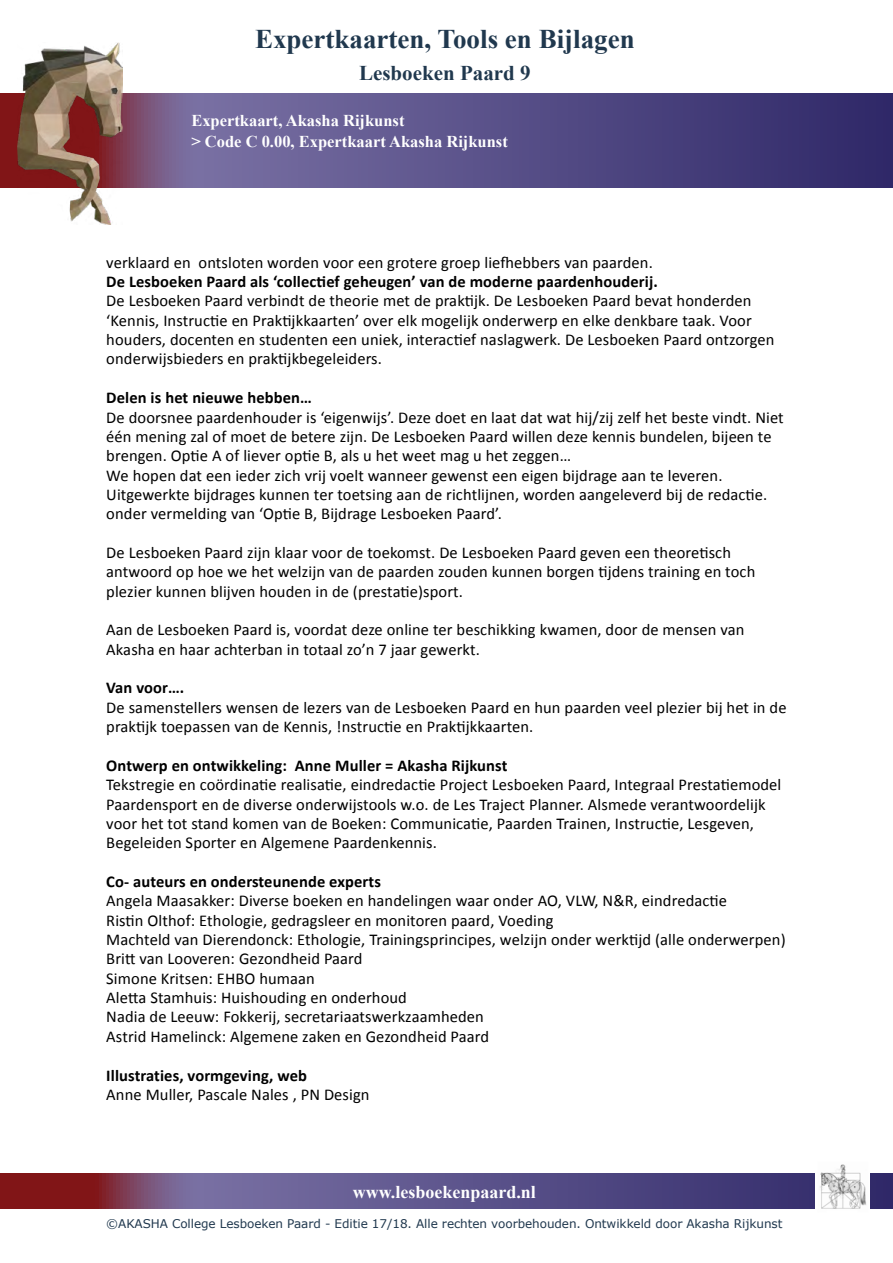
<style>
.page{position:relative;width:893px;height:1263px;background:#fff}
.page>*{position:absolute;margin:0;border:0;box-sizing:border-box;transform-origin:0 0}
.t1{font:700 27px "Times New Roman";color:#20384e}
.t2{font:700 21px "Times New Roman";color:#20384e}
.t3{font:700 18px "Times New Roman";color:#fff}
.basis_tekst{font:16.5px/19.4px "Calibri";letter-spacing:.005em;color:#000}
.basis_tekst_BOLD{font:700 16.5px "Calibri";letter-spacing:.005em;color:#000}
.sub_kop{font:700 16.5px "Times New Roman";color:#fff}
.basis_tekst-2{font:700 16.5px "Calibri";letter-spacing:.005em;color:#000}
.t4{font:12px "Verdana";letter-spacing:-.005em;color:#20384e}
</style>
<div class="page">
<svg style="left:0;top:1174px;width:893px;height:34px;background:#604877"></svg>
<svg style="left:0;top:94px;width:893px;height:93px;background:#584c82"></svg>
<img style="left:816px;top:1164px;width:54px;height:45px">
<img style="left:17px;top:43px;width:106px;height:182px">
<h1 class="t1" style="left:255px;top:20px;width:381px">Expertkaarten, Tools en Bijlagen</h1>
<p class="t2" style="left:359px;top:58px;width:173px">Lesboeken Paard 9</p>
<p class="sub_kop" style="left:191px;top:109px;width:215px">Expertkaart, Akasha Rijkunst</p>
<p class="sub_kop" style="left:191px;top:130px;width:318px">&gt; Code C 0.00, Expertkaart Akasha Rijkunst</p>
<p class="basis_tekst" style="left:106px;top:253px;width:548px">verklaard en ontsloten worden voor een grotere groep liefhebbers van paarden.</p>
<p class="basis_tekst_BOLD" style="left:106px;top:271px;width:553px">De Lesboeken Paard als ‘collectief geheugen’ van de moderne paardenhouderij.</p>
<p class="basis_tekst" style="left:106px;top:291px;width:670px">De Lesboeken Paard verbindt de theorie met de praktijk. De Lesboeken Paard bevat honderden ‘Kennis, Instructie en Praktijkkaarten’ over elk mogelijk onderwerp en elke denkbare taak. Voor houders, docenten en studenten een uniek, interactief naslagwerk. De Lesboeken Paard ontzorgen onderwijsbieders en praktijkbegeleiders.</p>
<p class="basis_tekst_BOLD" style="left:106px;top:387px;width:207px">Delen is het nieuwe hebben…</p>
<p class="basis_tekst" style="left:106px;top:407px;width:679px">De doorsnee paardenhouder is ‘eigenwijs’. Deze doet en laat dat wat hij/zij zelf het beste vindt. Niet één mening zal of moet de betere zijn. De Lesboeken Paard willen deze kennis bundelen, bijeen te brengen. Optie A of liever optie B, als u het weet mag u het zeggen…</p>
<p class="basis_tekst" style="left:106px;top:465px;width:662px">We hopen dat een ieder zich vrij voelt wanneer gewenst een eigen bijdrage aan te leveren.<br>Uitgewerkte bijdrages kunnen ter toetsing aan de richtlijnen, worden aangeleverd bij de redactie. onder vermelding van ‘Optie B, Bijdrage Lesboeken Paard’.</p>
<p class="basis_tekst" style="left:106px;top:543px;width:651px">De Lesboeken Paard zijn klaar voor de toekomst. De Lesboeken Paard geven een theoretisch antwoord op hoe we het welzijn van de paarden zouden kunnen borgen tijdens training en toch plezier kunnen blijven houden in de (prestatie)sport.</p>
<p class="basis_tekst" style="left:106px;top:620px;width:640px">Aan de Lesboeken Paard is, voordat deze online ter beschikking kwamen, door de mensen van<br>Akasha en haar achterban in totaal zo’n 7 jaar gewerkt.</p>
<p class="basis_tekst_BOLD" style="left:106px;top:677px;width:80px">Van voor….</p>
<p class="basis_tekst" style="left:106px;top:698px;width:682px">De samenstellers wensen de lezers van de Lesboeken Paard en hun paarden veel plezier bij het in de praktijk toepassen van de Kennis, !nstructie en Praktijkkaarten.</p>
<p class="basis_tekst_BOLD" style="left:106px;top:755px;width:403px">Ontwerp en ontwikkeling: Anne Muller = Akasha Rijkunst</p>
<p class="basis_tekst" style="left:106px;top:775px;width:677px">Tekstregie en coördinatie realisatie, eindredactie Project Lesboeken Paard, Integraal Prestatiemodel<br>Paardensport en de diverse onderwijstools w.o. de Les Traject Planner. Alsmede verantwoordelijk voor het tot stand komen van de Boeken: Communicatie, Paarden Trainen, Instructie, Lesgeven,</p>
<p class="basis_tekst" style="left:106px;top:833px;width:332px">Begeleiden Sporter en Algemene Paardenkennis.</p>
<p class="basis_tekst_BOLD" style="left:106px;top:871px;width:276px">Co- auteurs en ondersteunende experts</p>
<p class="basis_tekst" style="left:106px;top:891px;width:622px">Angela Maasakker: Diverse boeken en handelingen waar onder AO, VLW, N&amp;R, eindredactie</p>
<p class="basis_tekst" style="left:106px;top:911px;width:449px">Ristin Olthof: Ethologie, gedragsleer en monitoren paard, Voeding</p>
<p class="basis_tekst" style="left:106px;top:930px;width:681px">Machteld van Dierendonck: Ethologie, Trainingsprincipes, welzijn onder werktijd (alle onderwerpen)</p>
<p class="basis_tekst" style="left:106px;top:949px;width:258px">Britt van Looveren: Gezondheid Paard</p>
<p class="basis_tekst" style="left:106px;top:969px;width:210px">Simone Kritsen: EHBO humaan</p>
<p class="basis_tekst" style="left:106px;top:988px;width:302px">Aletta Stamhuis: Huishouding en onderhoud</p>
<p class="basis_tekst" style="left:106px;top:1007px;width:379px">Nadia de Leeuw: Fokkerij, secretariaatswerkzaamheden</p>
<p class="basis_tekst" style="left:106px;top:1027px;width:384px">Astrid Hamelinck: Algemene zaken en Gezondheid Paard</p>
<p class="basis_tekst-2" style="left:106px;top:1064px;width:202px">Illustraties, vormgeving, web</p>
<p class="basis_tekst" style="left:106px;top:1085px;width:265px">Anne Muller, Pascale Nales , PN Design</p>
<p class="t3" style="left:353px;top:1179px;width:185px">www.lesboekenpaard.nl</p>
<p class="t4" style="left:106px;top:1215px;width:678px">©AKASHA College Lesboeken Paard - Editie 17/18. Alle rechten voorbehouden. Ontwikkeld door Akasha Rijkunst</p>
</div>
